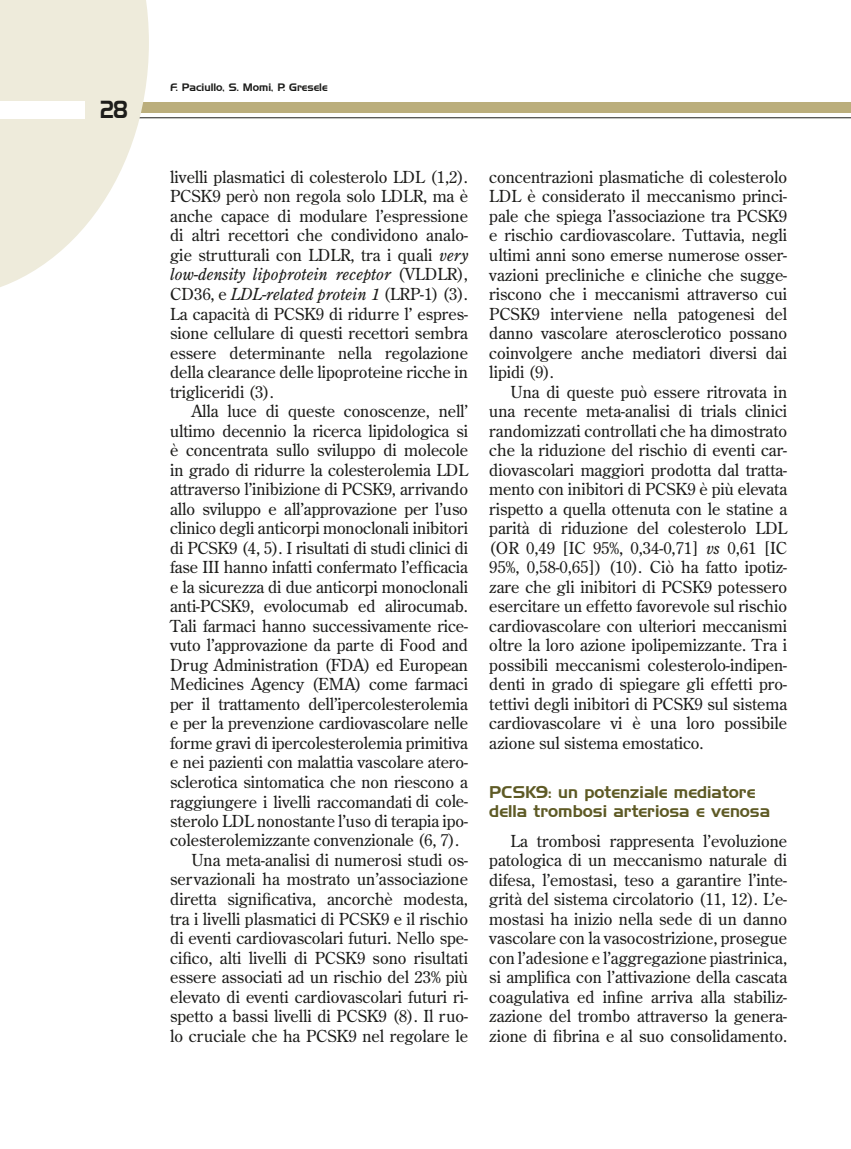
<style>
.page{position:relative;width:851px;height:1149px;background:#fff}
.page>*{position:absolute;margin:0;border:0;box-sizing:border-box;transform-origin:0 0}
.t1{font:24px "Handel Gothic BT";color:#1d1d1b;scale:.8 1}
.t2{font:16.5px/19.5px "Century Old Style Std";letter-spacing:-.005em;color:#1d1d1b;text-align:justify}
.t3{font:16.5px/19.5px "Handel Gothic BT";color:#5e5a25}
.t4{font:10.5px "Handel Gothic BT";color:#1d1d1b}
.s1{font-style:italic}
</style>
<div class="page">
<hr style="left:0;top:117px;width:850px;height:1px;background:#1d1d1b">
<div style="left:0;top:102px;width:850px;height:11px;background:#bbae7c"></div>
<svg style="left:0;top:0;width:149px;height:287px;fill:#eeebdb"></svg>
<div style="left:0;top:101px;width:85px;height:17px;background:#fff"></div>
<h1 class="t1" style="left:100px;top:95px;width:36px">28</h1>
<p class="t4" style="left:170px;top:81px;width:159px">F. Paciullo, S. Momi, P. Gresele</p>
<p class="t2" style="left:170px;top:167px;width:299px">livelli plasmatici di colesterolo LDL (1,2).<br>PCSK9 però non regola solo LDLR, ma è anche capace di modulare l’espressione di altri recettori che condividono analo&shy;gie strutturali con LDLR, tra i quali <span class="s1">very low-density lipoprotein receptor</span> (VLDLR), CD36, e <span class="s1">LDL-related protein 1</span> (LRP-1) (3).<br>La capacità di PCSK9 di ridurre l’ espres&shy;sione cellulare di questi recettori sembra essere determinante nella regolazione della clearance delle lipoproteine ricche in trigliceridi (3).</p>
<p class="t2" style="left:191px;top:401px;width:278px">Alla luce di queste conoscenze, nell’</p>
<p class="t2" style="left:170px;top:420px;width:299px">ultimo decennio la ricerca lipidologica si</p>
<p class="t2" style="left:170px;top:440px;width:299px">è concentrata sullo sviluppo di molecole</p>
<p class="t2" style="left:170px;top:459px;width:299px">in grado di ridurre la colesterolemia LDL</p>
<p class="t2" style="left:170px;top:479px;width:299px">attraverso l’inibizione di PCSK9, arrivando</p>
<p class="t2" style="left:170px;top:498px;width:299px">allo sviluppo e all’approvazione per l’uso</p>
<p class="t2" style="left:170px;top:518px;width:299px">clinico degli anticorpi monoclonali inibitori</p>
<p class="t2" style="left:170px;top:537px;width:299px">di PCSK9 (4, 5). I risultati di studi clinici di</p>
<p class="t2" style="left:170px;top:557px;width:299px">fase III hanno infatti confermato l’efficacia</p>
<p class="t2" style="left:170px;top:576px;width:299px">e la sicurezza di due anticorpi monoclonali</p>
<p class="t2" style="left:170px;top:596px;width:299px">anti-PCSK9, evolocumab ed alirocumab.</p>
<p class="t2" style="left:170px;top:615px;width:299px">Tali farmaci hanno successivamente rice-</p>
<p class="t2" style="left:170px;top:635px;width:299px">vuto l’approvazione da parte di Food and</p>
<p class="t2" style="left:170px;top:654px;width:299px">Drug Administration (FDA) ed European</p>
<p class="t2" style="left:170px;top:674px;width:299px">Medicines Agency (EMA) come farmaci</p>
<p class="t2" style="left:170px;top:693px;width:299px">per il trattamento dell’ipercolesterolemia</p>
<p class="t2" style="left:170px;top:713px;width:299px">e per la prevenzione cardiovascolare nelle</p>
<p class="t2" style="left:170px;top:732px;width:299px">forme gravi di ipercolesterolemia primitiva</p>
<p class="t2" style="left:170px;top:752px;width:299px">e nei pazienti con malattia vascolare atero-</p>
<p class="t2" style="left:170px;top:771px;width:299px">sclerotica sintomatica che non riescono a</p>
<p class="t2" style="left:170px;top:791px;width:299px">raggiungere i livelli raccomandati di cole-</p>
<p class="t2" style="left:170px;top:810px;width:299px">sterolo LDL nonostante l’uso di terapia ipo-</p>
<p class="t2" style="left:170px;top:830px;width:290px">colesterolemizzante convenzionale (6, 7).</p>
<p class="t2" style="left:191px;top:849px;width:278px">Una meta-analisi di numerosi studi os-</p>
<p class="t2" style="left:170px;top:869px;width:299px">servazionali ha mostrato un’associazione</p>
<p class="t2" style="left:170px;top:888px;width:299px">diretta significativa, ancorchè modesta,</p>
<p class="t2" style="left:170px;top:908px;width:299px">tra i livelli plasmatici di PCSK9 e il rischio</p>
<p class="t2" style="left:170px;top:927px;width:299px">di eventi cardiovascolari futuri. Nello spe-</p>
<p class="t2" style="left:170px;top:947px;width:299px">cifico, alti livelli di PCSK9 sono risultati</p>
<p class="t2" style="left:170px;top:966px;width:299px">essere associati ad un rischio del 23% più</p>
<p class="t2" style="left:170px;top:986px;width:299px">elevato di eventi cardiovascolari futuri ri-</p>
<p class="t2" style="left:170px;top:1005px;width:299px">spetto a bassi livelli di PCSK9 (8). Il ruo-</p>
<p class="t2" style="left:170px;top:1025px;width:299px">lo cruciale che ha PCSK9 nel regolare le</p>
<p class="t2" style="left:489px;top:167px;width:299px">concentrazioni plasmatiche di colesterolo LDL è considerato il meccanismo princi&shy;pale che spiega l’associazione tra PCSK9 e rischio cardiovascolare. Tuttavia, negli ultimi anni sono emerse numerose osser&shy;vazioni precliniche e cliniche che sugge&shy;riscono che i meccanismi attraverso cui PCSK9 interviene nella patogenesi del danno vascolare aterosclerotico possano coinvolgere anche mediatori diversi dai lipidi (9).</p>
<p class="t2" style="left:489px;top:381px;width:299px;text-indent:21px">Una di queste può essere ritrovata in una recente meta-analisi di trials clinici randomizzati controllati che ha dimostrato che la riduzione del rischio di eventi car&shy;diovascolari maggiori prodotta dal tratta&shy;mento con inibitori di PCSK9 è più elevata rispetto a quella ottenuta con le statine a parità di riduzione del colesterolo LDL (OR 0,49 [IC 95%, 0,34-0,71] <span class="s1">vs</span> 0,61 [IC 95%, 0,58-0,65]) (10). Ciò ha fatto ipotiz&shy;zare che gli inibitori di PCSK9 potessero esercitare un effetto favorevole sul rischio cardiovascolare con ulteriori meccanismi oltre la loro azione ipolipemizzante. Tra i possibili meccanismi colesterolo-indipen&shy;denti in grado di spiegare gli effetti pro&shy;tettivi degli inibitori di PCSK9 sul sistema cardiovascolare vi è una loro possibile azione sul sistema emostatico.</p>
<p class="t3" style="left:489px;top:781px;width:282px">PCSK9: un potenziale mediatore della trombosi arteriosa e venosa</p>
<p class="t2" style="left:489px;top:830px;width:299px;text-indent:21px">La trombosi rappresenta l’evoluzione patologica di un meccanismo naturale di difesa, l’emostasi, teso a garantire l’inte&shy;grità del sistema circolatorio (11, 12). L’e&shy;mostasi ha inizio nella sede di un danno vascolare con la vasocostrizione, prosegue con l’adesione e l’aggregazione piastrinica, si amplifica con l’attivazione della cascata coagulativa ed infine arriva alla stabiliz&shy;zazione del trombo attraverso la genera&shy;zione di fibrina e al suo consolidamento.</p>
</div>
